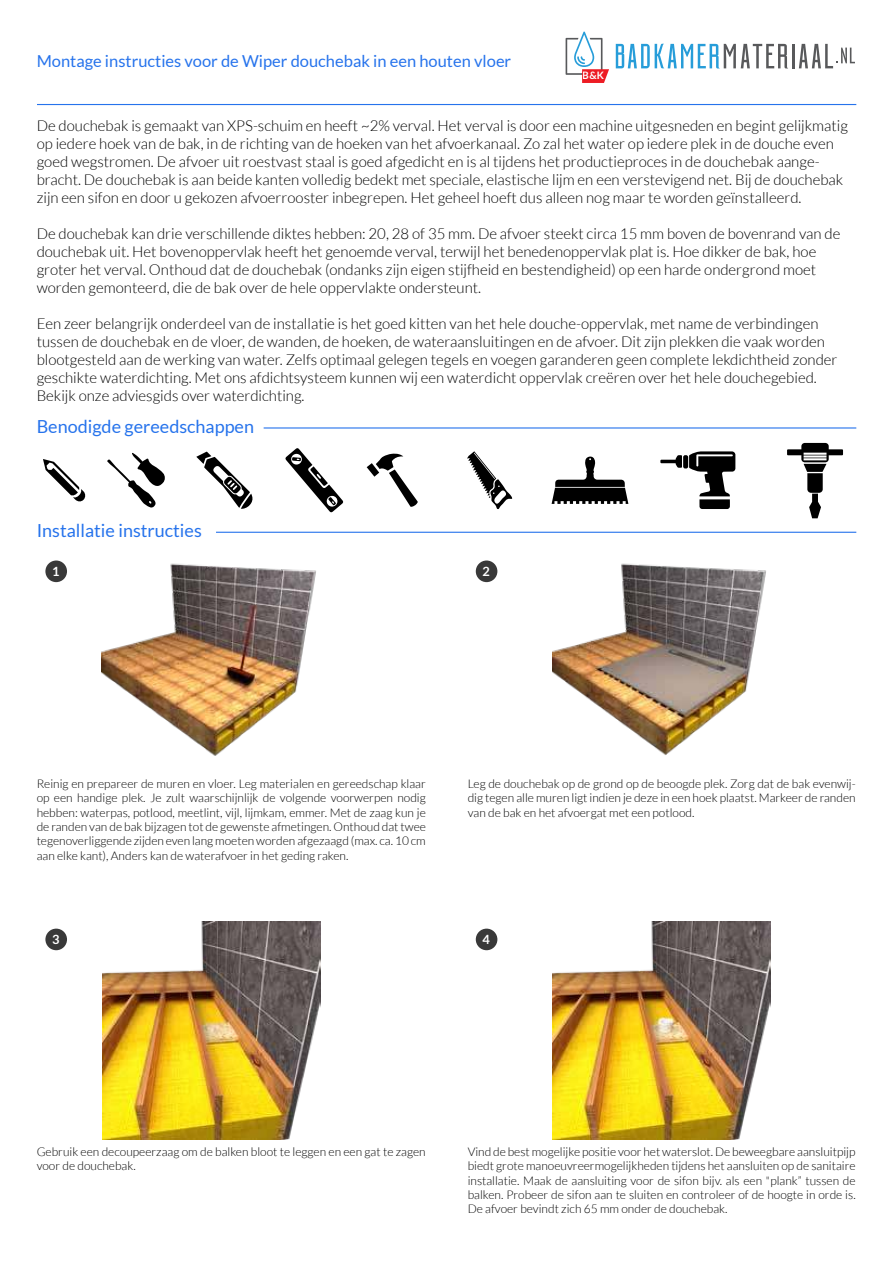
<style>
.page{position:relative;width:893px;height:1263px;background:#fff}
.page>*{position:absolute;margin:0;border:0;box-sizing:border-box;transform-origin:0 0}
.t1{font:18px "Lato";color:#2673ec}
.t2{font:16.5px "Lato";color:#2673ec}
.t3{font:300 15px/18px "Lato";color:#000}
.t4{font:700 12.75px "Lato";color:#fff}
.t5{font:300 12px/14.4px "Lato";color:#000;text-align:justify}
.t6{font:700 10.35px "Lato";color:#fff}
</style>
<div class="page">
<hr style="left:37px;top:104px;width:819px;height:1px;background:#2673ec">
<hr style="left:264px;top:427px;width:592px;height:2px;background:#2673ec">
<hr style="left:216px;top:532px;width:640px;height:1px;background:#2673ec">
<svg style="left:285px;top:448px;width:58px;height:65px"></svg>
<svg style="left:552px;top:456px;width:76px;height:48px"></svg>
<svg style="left:467px;top:451px;width:45px;height:58px"></svg>
<svg style="left:660px;top:455px;width:22px;height:13px"></svg>
<div style="left:683px;top:455px;width:5px;height:13px;background:#000;border-radius:2px"></div>
<svg style="left:689px;top:451px;width:46px;height:58px"></svg>
<svg style="left:196px;top:452px;width:57px;height:57px"></svg>
<svg style="left:43px;top:459px;width:43px;height:43px"></svg>
<img style="left:102px;top:563px;width:214px;height:193px">
<img style="left:553px;top:563px;width:213px;height:192px">
<img style="left:553px;top:922px;width:217px;height:217px">
<img style="left:103px;top:922px;width:217px;height:217px">
<svg style="left:107px;top:453px;width:58px;height:55px"></svg>
<svg style="left:367px;top:453px;width:51px;height:54px"></svg>
<div style="left:45px;top:560px;width:22px;height:22px;background:#393939;border-radius:50%"></div>
<div style="left:476px;top:560px;width:21px;height:22px;background:#393939;border-radius:50%"></div>
<div style="left:45px;top:929px;width:22px;height:21px;background:#393939;border-radius:50%"></div>
<div style="left:476px;top:929px;width:21px;height:21px;background:#393939;border-radius:50%"></div>
<svg style="left:787px;top:443px;width:56px;height:75px"></svg>
<hr style="left:792px;top:44px;width:3px;height:24px;background:#58595b">
<svg style="left:799px;top:44px;width:56px;height:24px"></svg>
<svg style="left:616px;top:44px;width:172px;height:24px"></svg>
<svg style="left:566px;top:31px;width:43px;height:52px"></svg>
<p class="t2" style="left:37px;top:55px;width:476px">Montage instructies voor de Wiper douchebak in een houten vloer</p>
<p class="t6" style="left:583px;top:70px;width:23px">B&amp;K</p>
<p class="t3" style="left:37px;top:118px;width:813px">De douchebak is gemaakt van XPS-schuim en heeft ~2% verval. Het verval is door een machine uitgesneden en begint gelijkmatig op iedere hoek van de bak, in de richting van de hoeken van het afvoerkanaal. Zo zal het water op iedere plek in de douche even goed wegstromen. De afvoer uit roestvast staal is goed afgedicht en is al tijdens het productieproces in de douchebak aange&shy;bracht. De douchebak is aan beide kanten volledig bedekt met speciale, elastische lijm en een verstevigend net. Bij de douchebak zijn een sifon en door u gekozen afvoerrooster inbegrepen. Het geheel hoeft dus alleen nog maar te worden geïnstalleerd.</p>
<p class="t3" style="left:37px;top:226px;width:805px">De douchebak kan drie verschillende diktes hebben: 20, 28 of 35 mm. De afvoer steekt circa 15 mm boven de bovenrand van de douchebak uit. Het bovenoppervlak heeft het genoemde verval, terwijl het benedenoppervlak plat is. Hoe dikker de bak, hoe groter het verval. Onthoud dat de douchebak (ondanks zijn eigen stijfheid en bestendigheid) op een harde ondergrond moet worden gemonteerd, die de bak over de hele oppervlakte ondersteunt.</p>
<p class="t3" style="left:37px;top:316px;width:802px">Een zeer belangrijk onderdeel van de installatie is het goed kitten van het hele douche-oppervlak, met name de verbindingen tussen de douchebak en de vloer, de wanden, de hoeken, de wateraansluitingen en de afvoer. Dit zijn plekken die vaak worden blootgesteld aan de werking van water. Zelfs optimaal gelegen tegels en voegen garanderen geen complete lekdichtheid zonder geschikte waterdichting. Met ons afdichtsysteem kunnen wij een waterdicht oppervlak creëren over het hele douchegebied.<br>Bekijk onze adviesgids over waterdichting.</p>
<p class="t1" style="left:37px;top:420px;width:219px">Benodigde gereedschappen</p>
<p class="t1" style="left:37px;top:523px;width:167px">Installatie instructies</p>
<p class="t4" style="left:52px;top:564px;width:9px">1</p>
<p class="t4" style="left:483px;top:564px;width:9px">2</p>
<p class="t5" style="left:37px;top:777px;width:391px">Reinig en prepareer de muren en vloer. Leg materialen en gereedschap klaar op een handige plek. Je zult waarschijnlijk de volgende voorwerpen nodig hebben: waterpas, potlood, meetlint, vijl, lijmkam, emmer. Met de zaag kun je de randen van de bak bijzagen tot de gewenste afmetingen. Onthoud dat twee tegenoverliggende zijden even lang moeten worden afgezaagd (max. ca. 10 cm aan elke kant), Anders kan de waterafvoer in het geding raken.</p>
<p class="t5" style="left:468px;top:777px;width:389px">Leg de douchebak op de grond op de beoogde plek. Zorg dat de bak evenwij&shy;dig tegen alle muren ligt indien je deze in een hoek plaatst. Markeer de randen van de bak en het afvoergat met een potlood.</p>
<p class="t4" style="left:52px;top:932px;width:9px">3</p>
<p class="t4" style="left:483px;top:932px;width:9px">4</p>
<p class="t5" style="left:37px;top:1145px;width:391px">Gebruik een decoupeerzaag om de balken bloot te leggen en een gat te zagen voor de douchebak.</p>
<p class="t5" style="left:468px;top:1145px;width:389px">Vind de best mogelijke positie voor het waterslot. De beweegbare aansluitpijp biedt grote manoeuvreermogelijkheden tijdens het aansluiten op de sanitaire installatie. Maak de aansluiting voor de sifon bijv. als een "plank” tussen de balken. Probeer de sifon aan te sluiten en controleer of de hoogte in orde is.<br>De afvoer bevindt zich 65 mm onder de douchebak.</p>
</div>
